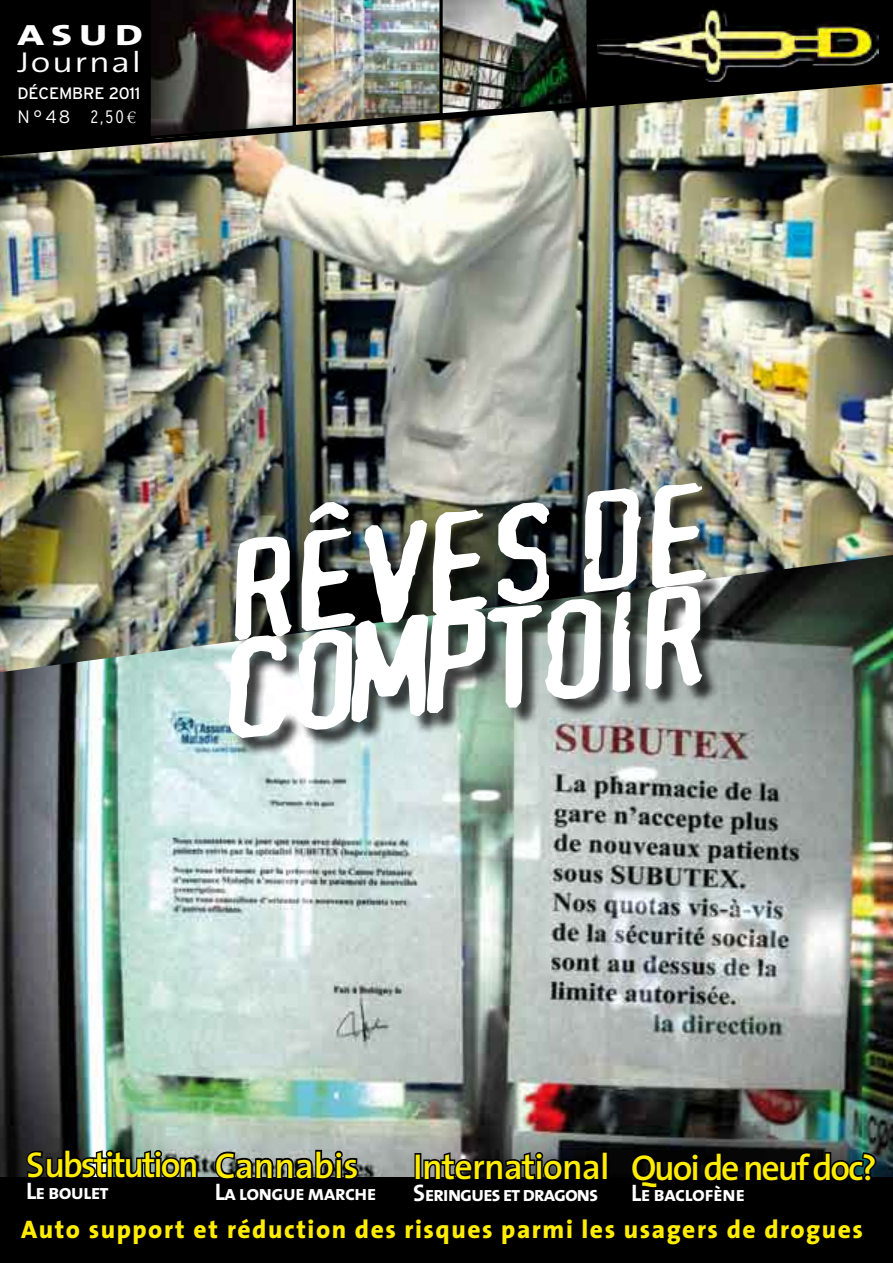
<style>
.page{position:relative;width:893px;height:1263px;background:#fff}
.page>*{position:absolute;margin:0;border:0;box-sizing:border-box;transform-origin:0 0}
.t1{font:italic 133.2px/99px "Confidential";color:#fff;scale:1.3 1}
.t2{font:600 36px "The Sans";letter-spacing:-.06em;color:#ffed00}
.t3{font:600 36px "The Sans";letter-spacing:-.03em;color:#ffed00}
.t4{font:800 29.4px "The Sans";color:#fff;scale:1.43 1}
.t5{font:300 28.95px "The Sans";letter-spacing:.045em;color:#fff;scale:1.25 1}
.t6{font:800 25.5px "The Sans";letter-spacing:.06em;color:#ffed00}
.t7{font:21px "The Sans Bold Caps";letter-spacing:-.04em;color:#fff}
.t8{font:21px "The Sans Bold Caps";letter-spacing:-.06em;color:#fff}
.t9{font:300 18px "Interstate";color:#fff}
.t10{font:16.5px "Interstate";letter-spacing:-.01em;color:#fff}
.s1{font-stretch:condensed}
.s2{font-family:"Trajan Pro";font-weight:400;font-size:15px}
.s3{font-size:167.7px}
.s4{font-size:24px}
</style>
<div class="page">
<img style="left:0;top:158px;width:893px;height:397px">
<img style="left:0;top:555px;width:893px;height:622px">
<div style="left:0;top:1177px;width:893px;height:86px;background:#000"></div>
<div style="left:231px;top:485px;width:493px;height:271px;background:#000;opacity:.75"></div>
<img style="left:0;top:0;width:893px;height:158px">
<svg style="left:25px;top:1147px;width:174px;height:30px;background:#2d3331"></svg>
<svg style="left:213px;top:1148px;width:147px;height:29px;background:#505554"></svg>
<svg style="left:629px;top:1150px;width:249px;height:27px;background:#070a0b"></svg>
<div style="left:414px;top:1153px;width:7px;height:27px;border:3px solid #000"></div>
<svg style="left:422px;top:1150px;width:179px;height:27px;background:#262727"></svg>
<div style="left:602px;top:1151px;width:6px;height:29px;border:3px solid #000"></div>
<p class="t4" style="left:17px;top:10px;width:89px">ASUD</p>
<p class="t5" style="left:17px;top:38px;width:101px">Journal</p>
<p class="t10" style="left:17px;top:84px;width:125px">DÉCEMBRE 2011</p>
<p class="t9" style="left:17px;top:106px;width:120px">n°48 <span class="s1">2,50</span><span class="s2">€</span></p>
<h1 class="t1" style="left:189px;top:549px;width:403px;rotate:-7deg">r<span class="s3">ê</span>ves de comptoir</h1>
<h2 class="t2" style="left:26px;top:1135px;width:334px">Substitution Cannabis</h2>
<p class="t7" style="left:26px;top:1175px;width:84px"><span class="s4">L</span>e boulet</p>
<p class="t7" style="left:215px;top:1175px;width:163px"><span class="s4">L</span>a longue marche</p>
<h2 class="t3" style="left:413px;top:1137px;width:198px">International</h2>
<p class="t8" style="left:413px;top:1177px;width:187px"><span class="s4">S</span>eringues et dragons</p>
<h2 class="t2" style="left:631px;top:1137px;width:247px">Quoi de neuf doc?</h2>
<p class="t7" style="left:631px;top:1176px;width:115px"><span class="s4">L</span>e baclofène</p>
<p class="t6" style="left:21px;top:1208px;width:843px">Auto support et réduction des risques parmi les usagers de drogues</p>
</div>
